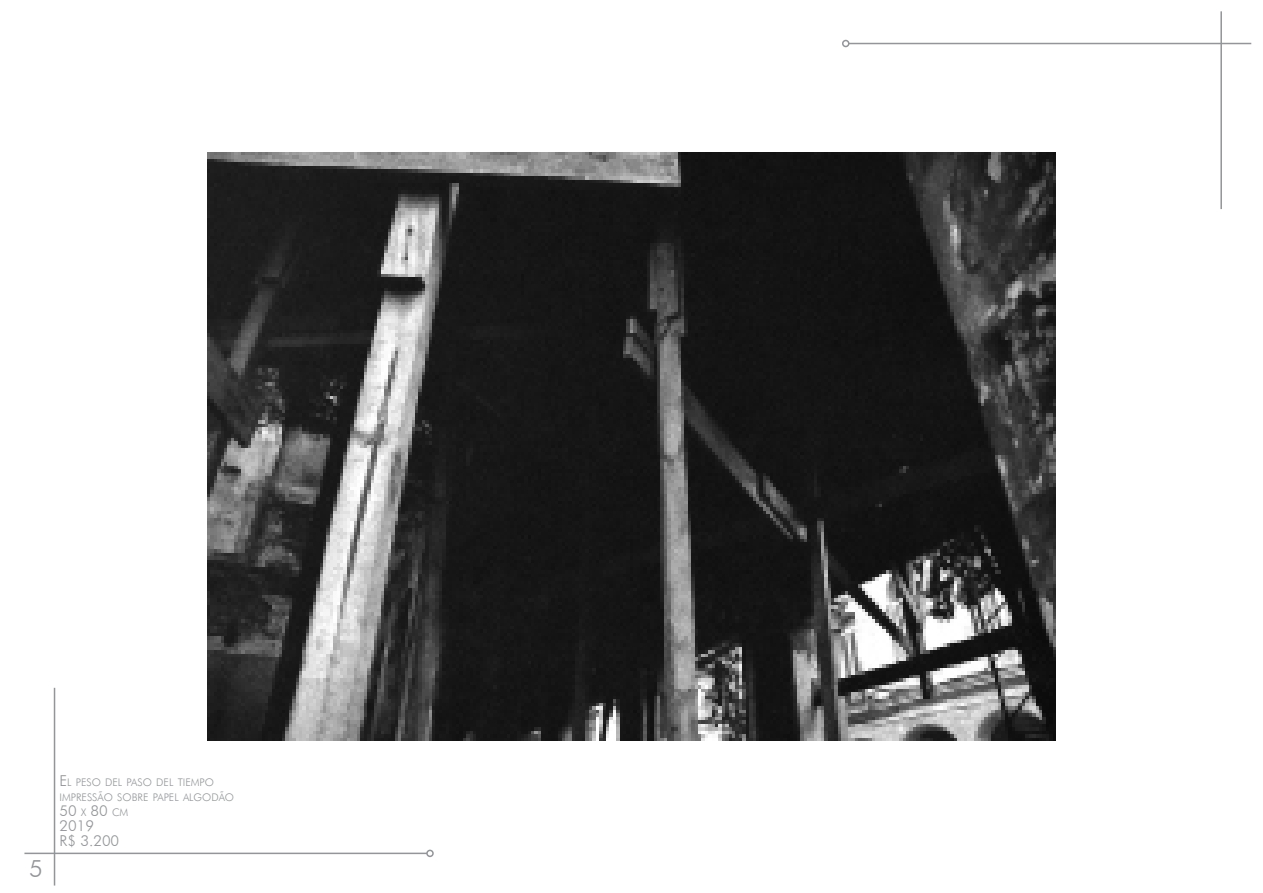
<style>
.page{position:relative;width:1263px;height:893px;background:#fff}
.page>*{position:absolute;margin:0;border:0;box-sizing:border-box;transform-origin:0 0}
.t1{font:300 24px "Futura BT";color:#939598}
.t2{font:300 15px "Futura BT";color:#939598}
.t3{font:300 10.5px "Futura BT";color:#939598}
.s1{font-size:15px}
.s2{font-size:10.5px}
</style>
<div class="page">
<hr style="left:24px;top:853px;width:403px;height:1px;background:#939598">
<div style="left:426px;top:850px;width:8px;height:7px;border:2px solid #939598;border-radius:50%"></div>
<hr style="left:54px;top:688px;width:1px;height:197px;background:#939598">
<hr style="left:849px;top:43px;width:402px;height:1px;background:#939598">
<div style="left:842px;top:40px;width:7px;height:7px;border:2px solid #939598;border-radius:50%"></div>
<hr style="left:1220px;top:11px;width:2px;height:198px;background:#939598">
<img style="left:208px;top:152px;width:847px;height:589px">
<h1 class="t1" style="left:29px;top:854px;width:15px">5</h1>
<p class="t3" style="left:60px;top:776px;width:156px"><span class="s1">E</span> L PESO DEL PASO DEL TIEMPO</p>
<p class="t3" style="left:60px;top:791px;width:176px">IMPRESSÃO SOBRE PAPEL ALGODÃO</p>
<p class="t2" style="left:60px;top:802px;width:70px">50 <span class="s2">X</span> 80 <span class="s2">CM</span></p>
<p class="t2" style="left:60px;top:817px;width:36px">2019</p>
<p class="t2" style="left:60px;top:832px;width:61px">R$ 3.200</p>
</div>
